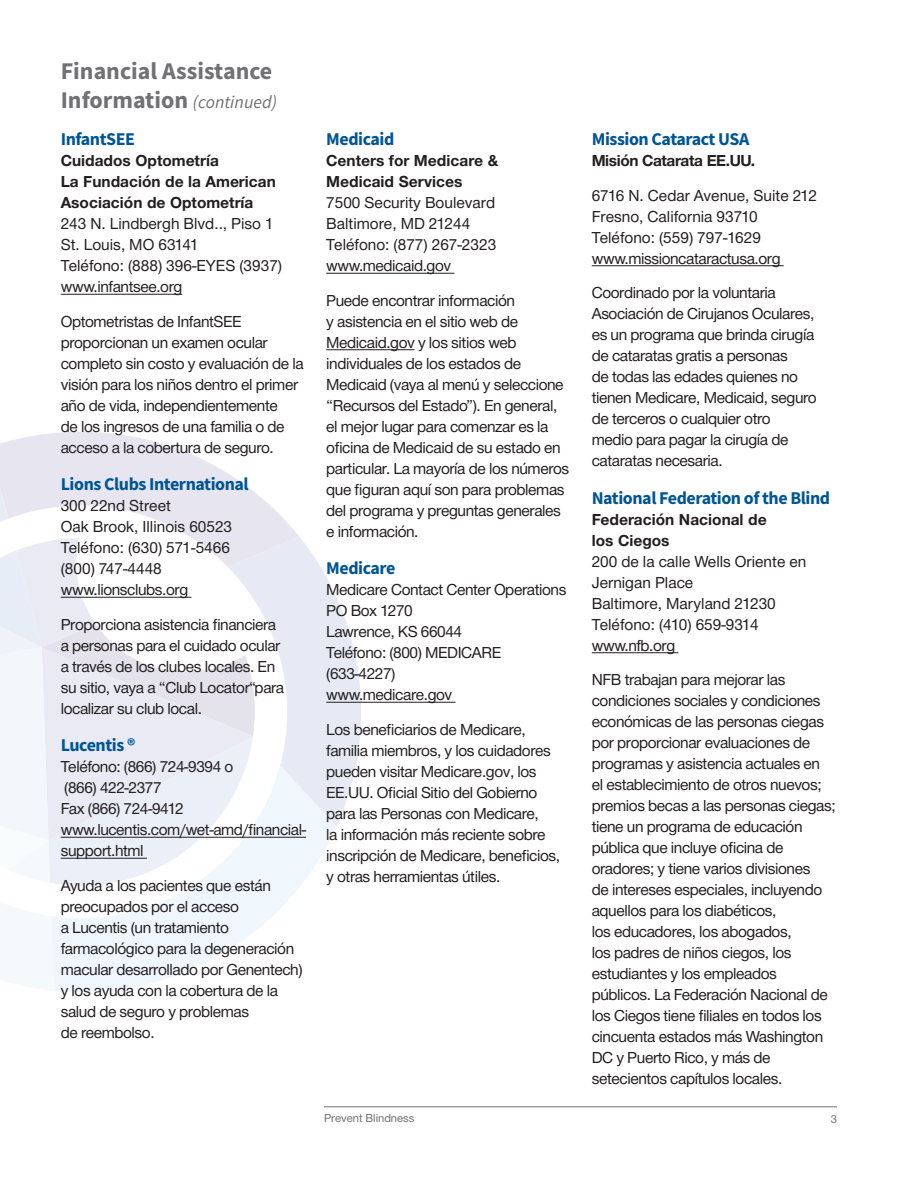
<style>
.page{position:relative;width:918px;height:1188px;background:#fff}
.page>*{position:absolute;margin:0;border:0;box-sizing:border-box;transform-origin:0 0}
.t1{font:700 24px/28.8px "Source Sans Pro";color:#717074}
.ITalic_description{font:700 18px "Source Sans Pro";letter-spacing:-.025em;color:#005595}
.ITalic_description-2{font:16.5px/21px "Helvetica Neue H55";letter-spacing:-.025em;color:#231f20}
.ITalic_description-3{font:16.5px "Helvetica Neue H55";color:#231f20}
.ITalic_description-4{font:16.5px/21px "Helvetica Neue H75";color:#231f20}
.ITalic_description-5{font:16.5px "Helvetica Neue H75";letter-spacing:-.025em;color:#231f20}
.t2{font:12px "Helvetica Neue H55";color:#717074}
.s1{font-weight:400;font-style:italic;font-size:18px}
</style>
<div class="page">
<svg style="left:54px;top:886px;width:246px;height:106px;fill:#eff6fc"></svg>
<svg style="left:0;top:902px;width:54px;height:88px"></svg>
<svg style="left:0;top:432px;width:361px;height:454px"></svg>
<hr style="left:324px;top:1107px;width:513px;height:1px;background:#717074">
<hr style="left:61px;top:294px;width:121px;height:1px;background:#231f20">
<hr style="left:61px;top:597px;width:130px;height:1px;background:#231f20">
<hr style="left:61px;top:837px;width:245px;height:1px;background:#231f20">
<hr style="left:61px;top:858px;width:86px;height:1px;background:#231f20">
<hr style="left:326px;top:273px;width:128px;height:1px;background:#231f20">
<hr style="left:326px;top:349px;width:88px;height:1px;background:#231f20">
<hr style="left:326px;top:702px;width:130px;height:1px;background:#231f20">
<hr style="left:592px;top:265px;width:192px;height:1px;background:#231f20">
<hr style="left:592px;top:652px;width:86px;height:1px;background:#231f20">
<p class="t1" style="left:61px;top:56px;width:218px">Financial Assistance<br>Information <span class="s1">(continued)</span></p>
<p class="ITalic_description" style="left:61px;top:127px;width:76px">InfantSEE</p>
<p class="ITalic_description-4" style="left:61px;top:152px;width:160px">Cuidados Optometría</p>
<p class="ITalic_description-4" style="left:61px;top:173px;width:217px">La Fundación de la American</p>
<p class="ITalic_description-4" style="left:61px;top:194px;width:194px">Asociación de Optometría</p>
<p class="ITalic_description-3" style="left:61px;top:213px;width:214px">243 N. Lindbergh Blvd.., Piso 1</p>
<p class="ITalic_description-3" style="left:61px;top:234px;width:140px">St. Louis, MO 63141</p>
<p class="ITalic_description-3" style="left:61px;top:255px;width:223px">Teléfono: (888) 396-EYES (3937)</p>
<p class="ITalic_description-2" style="left:61px;top:278px;width:123px">www.infantsee.org</p>
<p class="ITalic_description-2" style="left:61px;top:312px;width:244px">Optometristas de InfantSEE proporcionan un examen ocular completo sin costo y evaluación de la visión para los niños dentro el primer año de vida, independientemente<br>de los ingresos de una familia o de acceso a la cobertura de seguro.</p>
<p class="ITalic_description" style="left:61px;top:472px;width:190px">Lions Clubs International</p>
<p class="ITalic_description-3" style="left:61px;top:495px;width:112px">300 22nd Street</p>
<p class="ITalic_description-3" style="left:61px;top:516px;width:173px">Oak Brook, Illinois 60523</p>
<p class="ITalic_description-3" style="left:61px;top:537px;width:171px">Teléfono: (630) 571-5466</p>
<p class="ITalic_description-3" style="left:61px;top:558px;width:103px">(800) 747-4448</p>
<p class="ITalic_description-2" style="left:61px;top:581px;width:129px">www.lionsclubs.org</p>
<p class="ITalic_description-2" style="left:61px;top:615px;width:225px">Proporciona asistencia financiera a personas para el cuidado ocular a través de los clubes locales. En su sitio, vaya a “Club Locator“para localizar su club local.</p>
<p class="ITalic_description" style="left:61px;top:733px;width:76px">Lucentis ®</p>
<p class="ITalic_description-2" style="left:61px;top:758px;width:174px">Teléfono: (866) 724-9394 o</p>
<p class="ITalic_description-2" style="left:64px;top:779px;width:99px">(866) 422-2377</p>
<p class="ITalic_description-2" style="left:61px;top:800px;width:124px">Fax (866) 724-9412</p>
<p class="ITalic_description-2" style="left:61px;top:821px;width:247px">www.lucentis.com/wet-amd/financial&shy;support.html</p>
<p class="ITalic_description-2" style="left:61px;top:876px;width:243px">Ayuda a los pacientes que están preocupados por el acceso<br>a Lucentis (un tratamiento farmacológico para la degeneración macular desarrollado por Genentech) y los ayuda con la cobertura de la salud de seguro y problemas<br>de reembolso.</p>
<p class="ITalic_description" style="left:326px;top:127px;width:70px">Medicaid</p>
<p class="ITalic_description-4" style="left:326px;top:152px;width:174px">Centers for Medicare &amp;<br>Medicaid Services</p>
<p class="ITalic_description-3" style="left:326px;top:192px;width:170px">7500 Security Boulevard</p>
<p class="ITalic_description-3" style="left:326px;top:213px;width:146px">Baltimore, MD 21244</p>
<p class="ITalic_description-3" style="left:326px;top:234px;width:172px">Teléfono: (877) 267-2323</p>
<p class="ITalic_description-2" style="left:326px;top:257px;width:126px">www.medicaid.gov</p>
<p class="ITalic_description-2" style="left:326px;top:291px;width:245px">Puede encontrar información<br>y asistencia en el sitio web de<br>Medicaid.gov y los sitios web individuales de los estados de<br>Medicaid (vaya al menú y seleccione “Recursos del Estado”). En general, el mejor lugar para comenzar es la oficina de Medicaid de su estado en particular. La mayoría de los números que figuran aquí son para problemas del programa y preguntas generales e información.</p>
<p class="ITalic_description" style="left:326px;top:556px;width:71px">Medicare</p>
<p class="ITalic_description-2" style="left:326px;top:581px;width:242px">Medicare Contact Center Operations</p>
<p class="ITalic_description-2" style="left:326px;top:602px;width:88px">PO Box 1270</p>
<p class="ITalic_description-2" style="left:326px;top:623px;width:137px">Lawrence, KS 66044</p>
<p class="ITalic_description-2" style="left:326px;top:644px;width:176px">Teléfono: (800) MEDICARE (633-4227)</p>
<p class="ITalic_description-2" style="left:326px;top:686px;width:128px">www.medicare.gov</p>
<p class="ITalic_description-2" style="left:326px;top:720px;width:235px">Los beneficiarios de Medicare, familia miembros, y los cuidadores pueden visitar Medicare.gov, los EE.UU. Oficial Sitio del Gobierno para las Personas con Medicare,<br>la información más reciente sobre inscripción de Medicare, beneficios, y otras herramientas útiles.</p>
<p class="ITalic_description" style="left:592px;top:127px;width:159px">Mission Cataract USA</p>
<p class="ITalic_description-5" style="left:592px;top:150px;width:165px">Misión Catarata EE.UU.</p>
<p class="ITalic_description-3" style="left:592px;top:184px;width:227px">6716 N. Cedar Avenue, Suite 212</p>
<p class="ITalic_description-3" style="left:592px;top:205px;width:168px">Fresno, California 93710</p>
<p class="ITalic_description-3" style="left:592px;top:226px;width:171px">Teléfono: (559) 797-1629</p>
<p class="ITalic_description-2" style="left:592px;top:249px;width:190px">www.missioncataractusa.org</p>
<p class="ITalic_description-2" style="left:592px;top:284px;width:224px">Coordinado por la voluntaria<br>Asociación de Cirujanos Oculares, es un programa que brinda cirugía de cataratas gratis a personas</p>
<p class="ITalic_description-2" style="left:592px;top:368px;width:227px">de todas las edades quienes no tienen Medicare, Medicaid, seguro de terceros o cualquier otro<br>medio para pagar la cirugía de cataratas necesaria.</p>
<p class="ITalic_description" style="left:592px;top:486px;width:240px">National Federation of the Blind</p>
<p class="ITalic_description-4" style="left:592px;top:510px;width:176px">Federación Nacional de los Ciegos</p>
<p class="ITalic_description-3" style="left:592px;top:550px;width:216px">200 de la calle Wells Oriente en</p>
<p class="ITalic_description-3" style="left:592px;top:571px;width:103px">Jernigan Place</p>
<p class="ITalic_description-3" style="left:592px;top:592px;width:186px">Baltimore, Maryland 21230</p>
<p class="ITalic_description-3" style="left:592px;top:613px;width:168px">Teléfono: (410) 659-9314</p>
<p class="ITalic_description-2" style="left:592px;top:636px;width:85px">www.nfb.org</p>
<p class="ITalic_description-2" style="left:592px;top:671px;width:246px">NFB trabajan para mejorar las condiciones sociales y condiciones económicas de las personas ciegas por proporcionar evaluaciones de programas y asistencia actuales en<br>el establecimiento de otros nuevos; premios becas a las personas ciegas; tiene un programa de educación pública que incluye oficina de oradores; y tiene varios divisiones<br>de intereses especiales, incluyendo aquellos para los diabéticos,<br>los educadores, los abogados,<br>los padres de niños ciegos, los estudiantes y los empleados públicos. La Federación Nacional de los Ciegos tiene filiales en todos los cincuenta estados más Washington DC y Puerto Rico, y más de setecientos capítulos locales.</p>
<p class="t2" style="left:324px;top:1110px;width:92px">Prevent Blindness</p>
<p class="t2" style="left:831px;top:1111px;width:8px">3</p>
</div>
